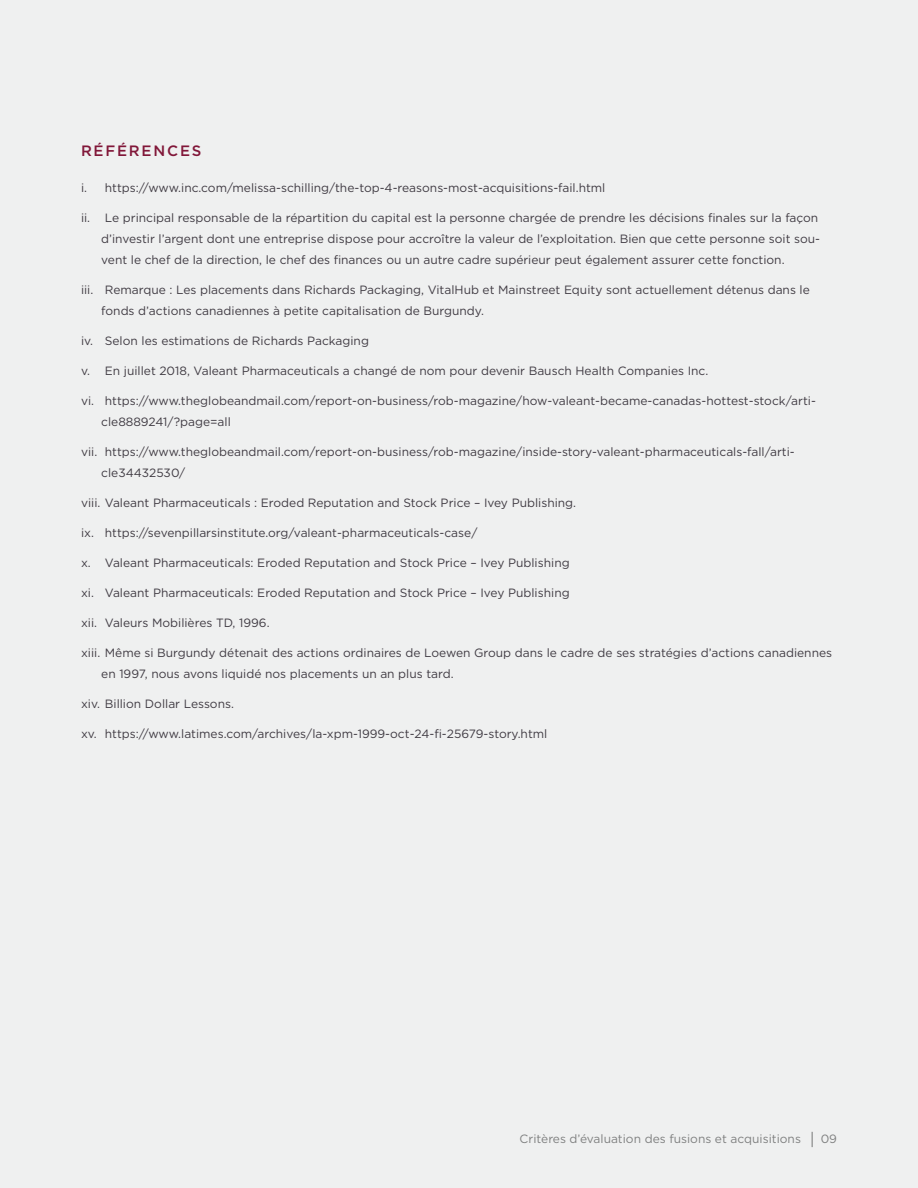
<style>
.page{position:relative;width:918px;height:1188px;background:#eff0f0}
.page>*{position:absolute;margin:0;border:0;box-sizing:border-box;transform-origin:0 0}
.t1{font:500 15px "Gotham";letter-spacing:.12em;color:#811739}
.t2{font:12px/21px "Gotham";color:#403b43}
.t3{font:12px "Gotham";color:#7f8080}
.s1{font-size:16.5px}
</style>
<div class="page">
<p class="t1" style="left:81px;top:141px;width:122px">RÉFÉRENCES</p>
<p class="t2" style="left:81px;top:177px;width:526px">i. https://www.inc.com/melissa-schilling/the-top-4-reasons-most-acquisitions-fail.html</p>
<p class="t2" style="left:101px;top:207px;width:720px;text-indent:-20px">ii. Le principal responsable de la répartition du capital est la personne chargée de prendre les décisions finales sur la façon d’investir l’argent dont une entreprise dispose pour accroître la valeur de l’exploitation. Bien que cette personne soit sou&shy;vent le chef de la direction, le chef des finances ou un autre cadre supérieur peut également assurer cette fonction.</p>
<p class="t2" style="left:101px;top:279px;width:710px;text-indent:-20px">iii. Remarque : Les placements dans Richards Packaging, VitalHub et Mainstreet Equity sont actuellement détenus dans le fonds d’actions canadiennes à petite capitalisation de Burgundy.</p>
<p class="t2" style="left:81px;top:330px;width:289px">iv. Selon les estimations de Richards Packaging</p>
<p class="t2" style="left:81px;top:360px;width:629px">v. En juillet 2018, Valeant Pharmaceuticals a changé de nom pour devenir Bausch Health Companies Inc.</p>
<p class="t2" style="left:101px;top:390px;width:716px;text-indent:-20px">vi. https://www.theglobeandmail.com/report-on-business/rob-magazine/how-valeant-became-canadas-hottest-stock/arti&shy;cle8889241/?page=all</p>
<p class="t2" style="left:101px;top:441px;width:695px;text-indent:-20px">vii. https://www.theglobeandmail.com/report-on-business/rob-magazine/inside-story-valeant-pharmaceuticals-fall/arti&shy;cle34432530/</p>
<p class="t2" style="left:81px;top:492px;width:497px">viii. Valeant Pharmaceuticals : Eroded Reputation and Stock Price – Ivey Publishing.</p>
<p class="t2" style="left:81px;top:522px;width:398px">ix. https://sevenpillarsinstitute.org/valeant-pharmaceuticals-case/</p>
<p class="t2" style="left:81px;top:552px;width:490px">x. Valeant Pharmaceuticals: Eroded Reputation and Stock Price – Ivey Publishing</p>
<p class="t2" style="left:81px;top:582px;width:490px">xi. Valeant Pharmaceuticals: Eroded Reputation and Stock Price – Ivey Publishing</p>
<p class="t2" style="left:81px;top:612px;width:190px">xii. Valeurs Mobilières TD, 1996.</p>
<p class="t2" style="left:101px;top:642px;width:732px;text-indent:-20px">xiii. Même si Burgundy détenait des actions ordinaires de Loewen Group dans le cadre de ses stratégies d’actions canadiennes en 1997, nous avons liquidé nos placements un an plus tard.</p>
<p class="t2" style="left:81px;top:693px;width:155px">xiv. Billion Dollar Lessons.</p>
<p class="t2" style="left:81px;top:723px;width:468px">xv. https://www.latimes.com/archives/la-xpm-1999-oct-24-fi-25679-story.html</p>
<p class="t3" style="left:520px;top:1131px;width:319px">Critères d’évaluation des fusions et acquisitions <span class="s1">|</span> 09</p>
</div>
